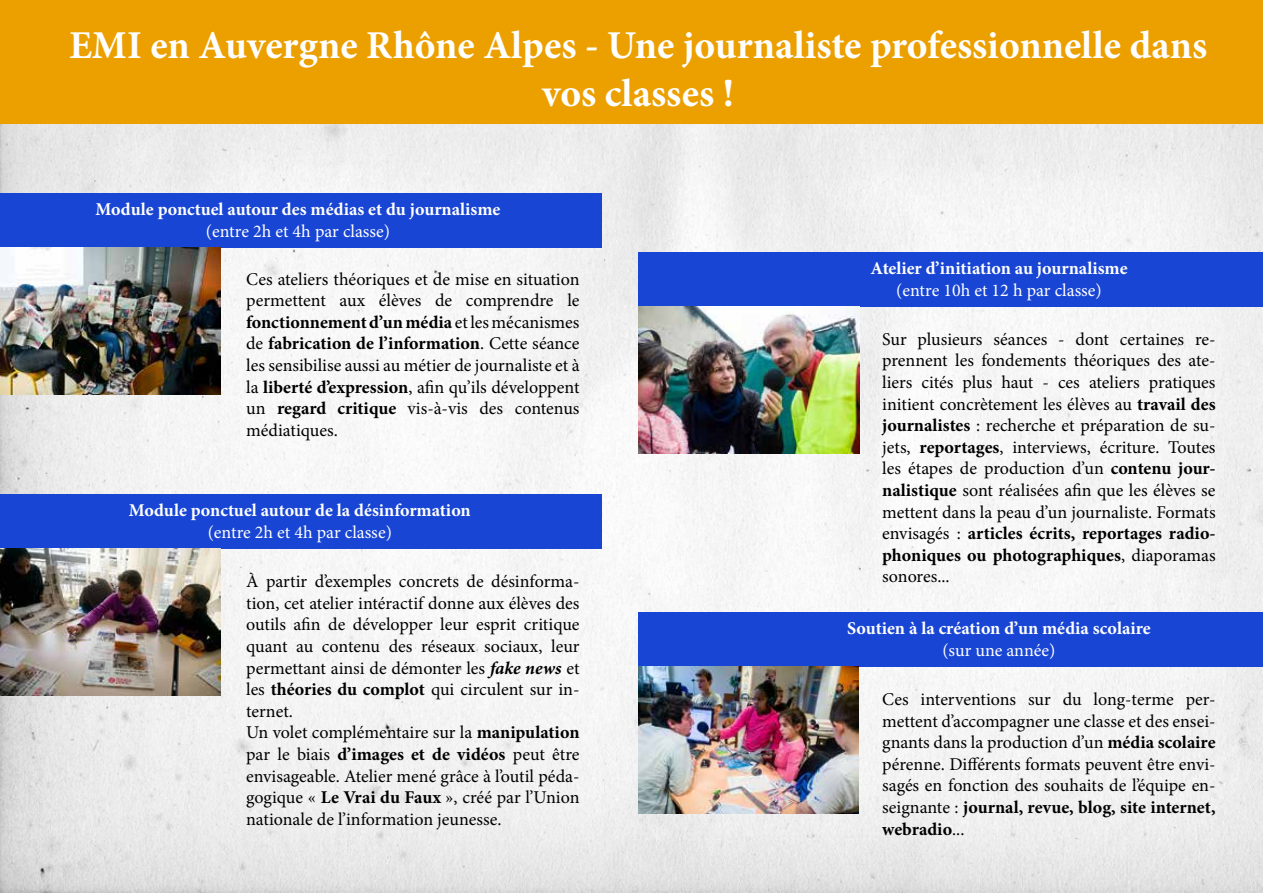
<style>
.page{position:relative;width:1263px;height:893px;background:#fff}
.page>*{position:absolute;margin:0;border:0;box-sizing:border-box;transform-origin:0 0}
.t1{font:700 39.45px/47.4px "Minion Pro";color:#fff;text-align:center}
.t2{font:18px/21.6px "Minion Pro";color:#000;text-align:justify}
.t3{font:700 18px "Minion Pro";color:#fff}
.t4{font:18px "Minion Pro";color:#fff}
.s1{font-weight:700}
.s2{font-weight:700;font-style:italic}
</style>
<div class="page">
<img style="left:0;top:124px;width:1263px;height:769px">
<div style="left:0;top:193px;width:601px;height:55px;background:#1845d4"></div>
<div style="left:638px;top:253px;width:625px;height:54px;background:#1845d4"></div>
<div style="left:638px;top:613px;width:625px;height:54px;background:#1845d4"></div>
<img style="left:638px;top:667px;width:221px;height:146px">
<img style="left:638px;top:307px;width:221px;height:146px">
<img style="left:0;top:248px;width:221px;height:146px">
<div style="left:0;top:0;width:1263px;height:124px;background:#eca000"></div>
<div style="left:0;top:495px;width:601px;height:54px;background:#1845d4"></div>
<img style="left:0;top:549px;width:221px;height:146px">
<h1 class="t1" style="left:69px;top:22px;width:1140px">EMI en Auvergne Rhône Alpes - Une journaliste professionnelle dans vos classes !</h1>
<p class="t3" style="left:96px;top:197px;width:406px">Module ponctuel autour des médias et du journalisme</p>
<p class="t4" style="left:206px;top:219px;width:186px">(entre 2h et 4h par classe)</p>
<p class="t2" style="left:246px;top:268px;width:335px">Ces ateliers théoriques et de mise en situation permettent aux élèves de comprendre le <span class="s1">fonctionnement d’un média</span> et les mécanismes de <span class="s1">fabrication de l’information</span>. Cette séance les sensibilise aussi au métier de journaliste et à la <span class="s1">liberté d’expression</span>, afin qu’ils développent un <span class="s1">regard critique</span> vis-à-vis des contenus médiatiques.</p>
<p class="t3" style="left:129px;top:498px;width:343px">Module ponctuel autour de la désinformation</p>
<p class="t4" style="left:208px;top:520px;width:186px">(entre 2h et 4h par classe)</p>
<p class="t2" style="left:246px;top:571px;width:335px;text-align:left">À partir d’exemples concrets de désinforma&shy;tion, cet atelier intéractif donne aux élèves des outils afin de développer leur esprit critique quant au contenu des réseaux sociaux, leur permettant ainsi de démonter les <span class="s2">fake news</span> et les <span class="s1">théories du complot</span> qui circulent sur in&shy;ternet.<br>Un volet complémentaire sur la <span class="s1">manipulation </span>par le biais <span class="s1">d’images et de vidéos</span> peut être envisageable. Atelier mené grâce à l’outil péda&shy;gogique « <span class="s1">Le Vrai du Faux</span> », créé par l’Union nationale de l’information jeunesse.</p>
<p class="t3" style="left:870px;top:256px;width:258px">Atelier d’initiation au journalisme</p>
<p class="t4" style="left:896px;top:278px;width:207px">(entre 10h et 12 h par classe)</p>
<p class="t2" style="left:882px;top:328px;width:335px">Sur plusieurs séances - dont certaines re&shy;prennent les fondements théoriques des ate&shy;liers cités plus haut - ces ateliers pratiques initient concrètement les élèves au <span class="s1">travail des journalistes</span> : recherche et préparation de su&shy;jets, <span class="s1">reportages</span>, interviews, écriture. Toutes les étapes de production d’un <span class="s1">contenu jour&shy;nalistique</span> sont réalisées afin que les élèves se mettent dans la peau d’un journaliste. Formats envisagés : <span class="s1">articles écrits, reportages radio&shy;phoniques ou photographiques</span>, diaporamas sonores...</p>
<p class="t3" style="left:847px;top:616px;width:305px">Soutien à la création d’un média scolaire</p>
<p class="t4" style="left:942px;top:638px;width:115px">(sur une année)</p>
<p class="t2" style="left:882px;top:688px;width:335px">Ces interventions sur du long-terme per&shy;mettent d’accompagner une classe et des ensei&shy;gnants dans la production d’un <span class="s1">média scolaire </span>pérenne. Différents formats peuvent être envi&shy;sagés en fonction des souhaits de l’équipe en&shy;seignante : <span class="s1">journal, revue, blog, site internet, webradio</span>...</p>
</div>
